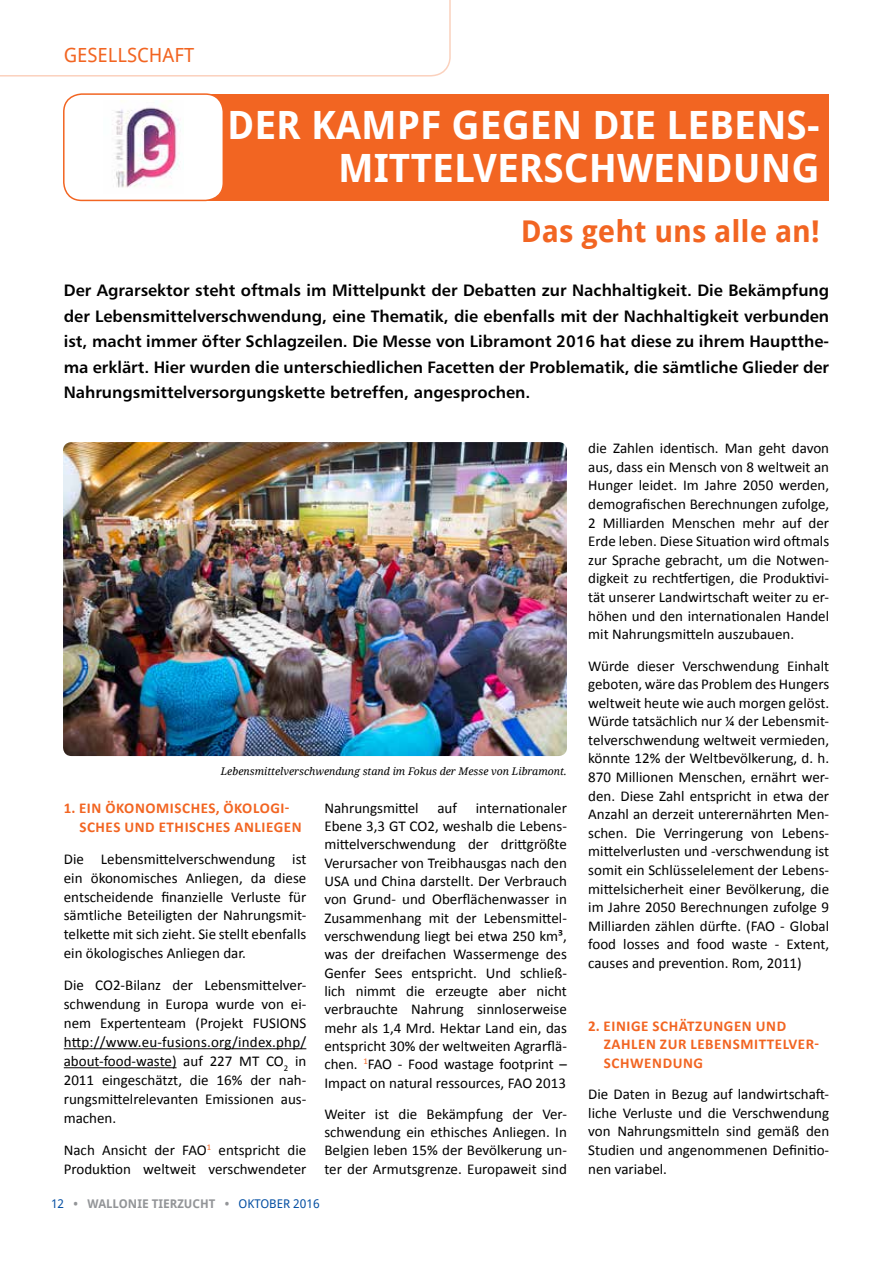
<style>
.page{position:relative;width:893px;height:1263px;background:#fff}
.page>*{position:absolute;margin:0;border:0;box-sizing:border-box;transform-origin:0 0}
.t1{font:700 39px/43.5px "Droid Sans";color:#fff;text-align:right}
.t2{font:700 30px "Droid Sans";color:#f26522}
.t3{font:19.5px "Droid Sans";color:#f26522}
.t4{font:16.5px/25.5px "Humanist 777 BT Bold B";color:#000;text-align:justify}
.t5{font:15px/18.6px "Calibri";color:#000;text-align:justify}
.t6{font:700 15px "Calibri";letter-spacing:.04em;color:#f26522}
.t7{font:700 12px "Droid Sans";color:#939598}
.t8{font:12px "Droid Sans";color:#034ea2}
.t9{font:italic 10.5px "Droid Serif";color:#000}
.s1{font-weight:400;color:#034ea2}
</style>
<div class="page">
<div style="left:140px;top:94px;width:689px;height:106px;background:#f26522"></div>
<div style="left:64px;top:94px;width:159px;height:106px;background:#fff;border-radius:18px"></div>
<img style="left:112px;top:101px;width:69px;height:87px">
<div style="left:63px;top:93px;width:161px;height:108px;border:2px solid #f26522;border-radius:18px"></div>
<hr style="left:64px;top:1048px;width:242px;height:1px;background:#000">
<hr style="left:64px;top:1067px;width:113px;height:1px;background:#000">
<img style="left:63px;top:442px;width:504px;height:314px">
<svg style="left:0;top:0;width:451px;height:77px"></svg>
<h3 class="t3" style="left:64px;top:41px;width:76px">GESELLSCH</h3>
<h3 class="t3" style="left:163px;top:41px;width:33px">AFT</h3>
<h1 class="t1" style="left:227px;top:102px;width:594px">DER KAMPF GEGEN DIE LEBENS-<br>MITTELVERSCHWENDUNG</h1>
<h2 class="t2" style="left:521px;top:210px;width:300px">DAS GEHT UNS ALLE AN!</h2>
<p class="t4" style="left:64px;top:277px;width:767px">Der Agrarsektor steht oftmals im Mittelpunkt der Debatten zur Nachhaltigkeit. Die Bekämpfung der Lebensmittelverschwendung, eine Thematik, die ebenfalls mit der Nachhaltigkeit verbunden ist, macht immer öfter Schlagzeilen. Die Messe von Libramont 2016 hat diese zu ihrem Hauptthe&shy;ma erklärt. Hier wurden die unterschiedlichen Facetten der Problematik, die sämtliche Glieder der Nahrungsmittelversorgungskette betreffen, angesprochen.</p>
<p class="t9" style="left:221px;top:764px;width:348px">Lebensmittelverschwendung stand im Fokus der Messe von Libramont.</p>
<p class="t6" style="left:64px;top:798px;width:63px">1. EIN ÖKONOMISCHES</p>
<p class="t6" style="left:216px;top:798px;width:28px">, ÖKOLOGI</p>
<p class="t6" style="left:285px;top:798px;width:6px">-</p>
<p class="t6" style="left:79px;top:817px;width:10px">SCHES</p>
<p class="t6" style="left:124px;top:817px;width:11px">UND</p>
<p class="t6" style="left:159px;top:817px;width:9px">ETHISCHES</p>
<p class="t6" style="left:234px;top:817px;width:19px">ANLIEGEN</p>
<p class="t5" style="left:64px;top:848px;width:244px">Die Lebensmittelverschwendung ist ein ökonomisches Anliegen, da diese entscheidende finanzielle Verluste für sämtliche Beteiligten der Nahrungsmit&shy;telkette mit sich zieht. Sie stellt ebenfalls ein ökologisches Anliegen dar.</p>
<p class="t5" style="left:64px;top:975px;width:244px">Die CO2-Bilanz der Lebensmittelver&shy;schwendung in Europa wurde von ei&shy;nem Expertenteam (Projekt FUSIONS http://www.eu-fusions.org/index.php/ about-food-waste) auf 227 MT CO<sub>2</sub> in 2011 eingeschätzt, die 16% der nah&shy;rungsmittelrelevanten Emissionen aus&shy;machen.</p>
<p class="t5" style="left:64px;top:1139px;width:244px">Nach Ansicht der FAO<sup>1</sup> entspricht die<br>Produktion weltweit verschwendeter</p>
<p class="t5" style="left:324px;top:798px;width:244px">Nahrungsmittel auf internationaler Ebene 3,3 GT CO2, weshalb die Lebens&shy;mittelverschwendung der drittgrößte Verursacher von Treibhausgas nach den USA und China darstellt. Der Verbrauch von Grund- und Oberflächenwasser in Zusammenhang mit der Lebensmittel&shy;verschwendung liegt bei etwa 250 km³, was der dreifachen Wassermenge des Genfer Sees entspricht. Und schließ&shy;lich nimmt die erzeugte aber nicht verbrauchte Nahrung sinnloserweise mehr als 1,4 Mrd. Hektar Land ein, das entspricht 30% der weltweiten Agrarflä&shy;chen. <sup>1</sup>FAO - Food wastage footprint – Impact on natural ressources, FAO 2013</p>
<p class="t5" style="left:324px;top:1104px;width:244px">Weiter ist die Bekämpfung der Ver&shy;schwendung ein ethisches Anliegen. In Belgien leben 15% der Bevölkerung un&shy;ter der Armutsgrenze. Europaweit sind</p>
<p class="t7" style="left:51px;top:1195px;width:196px"><span class="s1">12</span> • WALLONIE TIERZUCHT • <span class="s1">OKTO</span></p>
<p class="t8" style="left:269px;top:1196px;width:52px">ber 2016</p>
<p class="t5" style="left:588px;top:438px;width:242px">die Zahlen identisch. Man geht davon aus, dass ein Mensch von 8 weltweit an Hunger leidet. Im Jahre 2050 werden, demografischen Berechnungen zufolge, 2 Milliarden Menschen mehr auf der Erde leben. Diese Situation wird oftmals zur Sprache gebracht, um die Notwen&shy;digkeit zu rechtfertigen, die Produktivi&shy;tät unserer Landwirtschaft weiter zu er&shy;höhen und den internationalen Handel mit Nahrungsmitteln auszubauen.</p>
<p class="t5" style="left:588px;top:655px;width:242px">Würde dieser Verschwendung Einhalt geboten, wäre das Problem des Hungers weltweit heute wie auch morgen gelöst.<br>Würde tatsächlich nur ¼ der Lebensmit&shy;telverschwendung weltweit vermieden, könnte 12% der Weltbevölkerung, d. h.<br>870 Millionen Menschen, ernährt wer&shy;den. Diese Zahl entspricht in etwa der Anzahl an derzeit unterernährten Men&shy;schen. Die Verringerung von Lebens&shy;mittelverlusten und -verschwendung ist somit ein Schlüsselelement der Lebens&shy;mittelsicherheit einer Bevölkerung, die im Jahre 2050 Berechnungen zufolge 9<br>Milliarden zählen dürfte. (FAO - Global food losses and food waste - Extent, causes and prevention. Rom, 2011)</p>
<p class="t6" style="left:588px;top:1016px;width:32px">2. EINIGE</p>
<p class="t6" style="left:652px;top:1016px;width:45px">SCHÄTZUNGEN</p>
<p class="t6" style="left:756px;top:1016px;width:11px">UND</p>
<p class="t6" style="left:604px;top:1035px;width:18px">ZAHLEN</p>
<p class="t6" style="left:660px;top:1035px;width:10px">ZUR</p>
<p class="t6" style="left:690px;top:1035px;width:17px">LEBENSMITTELVER</p>
<p class="t6" style="left:815px;top:1035px;width:6px">-</p>
<p class="t6" style="left:604px;top:1053px;width:11px">SCHWENDUNG</p>
<p class="t5" style="left:588px;top:1084px;width:242px">Die Daten in Bezug auf landwirtschaft&shy;liche Verluste und die Verschwendung von Nahrungsmitteln sind gemäß den Studien und angenommenen Definitio&shy;nen variabel.</p>
</div>
